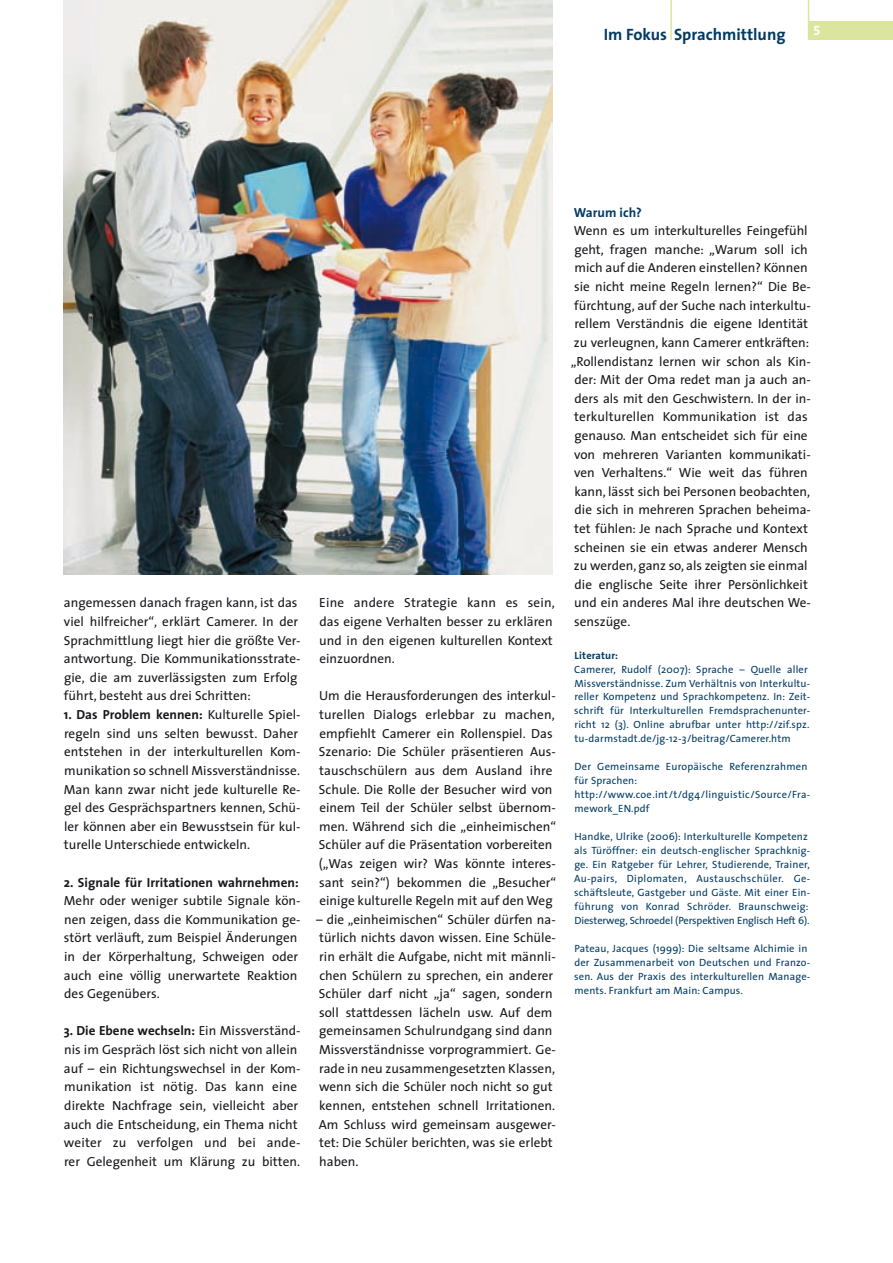
<style>
.page{position:relative;width:893px;height:1263px;background:#fff}
.page>*{position:absolute;margin:0;border:0;box-sizing:border-box;transform-origin:0 0}
.t1{font:700 16.5px "The Sans";color:#003b64}
.t2{font:13.5px "The Sans Bold Expert";color:#fff}
.t3{font:13.2px/18.6px "The Sans";color:#1a171c}
.t4{font:700 13.2px "The Sans";color:#1a171c}
.t5{font:700 13.2px "The Sans";color:#003b64}
.t6{font:10.5px/14px "The Sans";letter-spacing:.015em;color:#003b64}
.t7{font:700 10.5px "The Sans";letter-spacing:.015em;color:#003b64}
.s1{font-weight:700}
</style>
<div class="page">
<div style="left:808px;top:22px;width:85px;height:18px;background:#dbe59e"></div>
<hr style="left:808px;top:0;width:1px;height:40px;background:#dbe59e">
<hr style="left:670px;top:0;width:2px;height:40px;background:#dbe59e">
<img style="left:64px;top:0;width:489px;height:575px">
<p class="t1" style="left:604px;top:20px;width:183px">Im Fokus Sprachmittlung</p>
<p class="t2" style="left:813px;top:19px;width:9px">5</p>
<p class="t3" style="left:64px;top:593px;width:238px">angemessen danach fragen kann, ist das viel hilfreicher“, erklärt Camerer. In der Sprachmittlung liegt hier die größte Ver&shy;antwortung. Die Kommunikationsstrate&shy;gie, die am zuverlässigsten zum Erfolg führt, besteht aus drei Schritten:</p>
<p class="t3" style="left:64px;top:705px;width:238px"><span class="s1">1. Das Problem kennen:</span> Kulturelle Spiel&shy;regeln sind uns selten bewusst. Daher entstehen in der interkulturellen Kom&shy;munikation so schnell Missverständnisse.<br>Man kann zwar nicht jede kulturelle Re&shy;gel des Gesprächspartners kennen, Schü&shy;ler können aber ein Bewusstsein für kul&shy;turelle Unterschiede entwickeln.</p>
<p class="t4" style="left:64px;top:871px;width:236px">2. Signale für Irritationen wahrnehmen:</p>
<p class="t3" style="left:64px;top:891px;width:238px">Mehr oder weniger subtile Signale kön&shy;nen zeigen, dass die Kommunikation ge&shy;stört verläuft, zum Beispiel Änderungen in der Körperhaltung, Schweigen oder auch eine völlig unerwartete Reaktion des Gegenübers.</p>
<p class="t3" style="left:64px;top:1021px;width:238px"><span class="s1">3. Die Ebene wechseln:</span> Ein Missverständ&shy;nis im Gespräch löst sich nicht von allein auf – ein Richtungswechsel in der Kom&shy;munikation ist nötig. Das kann eine direkte Nachfrage sein, vielleicht aber auch die Entscheidung, ein Thema nicht weiter zu verfolgen und bei ande-- rer Ge-legenheit um Klärung zu bitten.</p>
<p class="t3" style="left:319px;top:593px;width:237px">Eine andere Strategie kann es sein, das eigene Verhalten besser zu erklären und in den eigenen kulturellen Kontext einzuordnen.</p>
<p class="t3" style="left:319px;top:686px;width:239px">Um die Herausforderungen des interkul&shy;turellen Dialogs erlebbar zu machen, empfiehlt Camerer ein Rollenspiel. Das Szenario: Die Schüler präsentieren Aus&shy;tauschschülern aus dem Ausland ihre Schule. Die Rolle der Besucher wird von einem Teil der Schüler selbst übernom&shy;men. Während sich die „einheimischen“ Schüler auf die Präsentation vorbereiten („Was zeigen wir? Was könnte interes&shy;sant sein?“) bekommen die „Besucher“ einige kulturelle Regeln mit auf den Weg</p>
<p class="t3" style="left:316px;top:910px;width:241px">– die „einheimischen“ Schüler dürfen na&shy;türlich nichts davon wissen. Eine Schüle&shy;rin erhält die Aufgabe, nicht mit männli&shy;chen Schülern zu sprechen, ein anderer Schüler darf nicht „ja“ sagen, sondern soll stattdessen lächeln usw. Auf dem gemeinsamen Schulrundgang sind dann Missverständnisse vorprogrammiert. Ge&shy;rade in neu zusammengesetzten Klassen, wenn sich die Schüler noch nicht so gut kennen, entstehen schnell Irritationen.<br>Am Schluss wird gemeinsam ausgewer&shy;tet: Die Schüler berichten, was sie erlebt haben.</p>
<p class="t5" style="left:574px;top:201px;width:70px">Warum ich?</p>
<p class="t3" style="left:571px;top:221px;width:242px">Wenn es um interkulturelles Feingefühl geht, fragen manche: „Warum soll ich mich auf die Anderen einstellen? Können sie nicht meine Regeln lernen?“ Die Be&shy;fürchtung, auf der Suche nach interkultu&shy;rellem Verständnis die eigene Identität zu verleugnen, kann Camerer entkräften: „Rollendistanz lernen wir schon als Kin&shy;der: Mit der Oma redet man ja auch an&shy;ders als mit den Geschwistern. In der in&shy;terkulturellen Kommunikation ist das genauso. Man entscheidet sich für eine von mehreren Varianten kommunikati&shy;ven Verhaltens.“ Wie weit das führen kann, lässt sich bei Personen beobachten, die sich in mehreren Sprachen beheima&shy;tet fühlen: Je nach Sprache und Kontext scheinen sie ein etwas anderer Mensch zu werden, ganz so, als zeigten sie einmal die englische Seite ihrer Persönlichkeit und ein anderes Mal ihre deutschen We&shy;senszüge.</p>
<p class="t7" style="left:575px;top:646px;width:45px">Literatur:</p>
<p class="t6" style="left:574px;top:662px;width:238px">Camerer, Rudolf (2007): Sprache – Quelle aller Missverständnisse. Zum Verhältnis von Interkultu&shy;reller Kompetenz und Sprachkompetenz. In: Zeit&shy;schrift für Interkulturellen Fremdsprachenunter&shy;richt 12 (3). Online abrufbar unter http://zif.spz. tu-darmstadt.de/jg-12-3/beitrag/Camerer.htm</p>
<p class="t6" style="left:574px;top:759px;width:237px">Der Gemeinsame Europäische Referenzrahmen für Sprachen: http://www.coe.int/t/dg4/linguistic/Source/Fra&shy;mework_EN.pdf</p>
<p class="t6" style="left:574px;top:829px;width:238px">Handke, Ulrike (2006): Interkulturelle Kompetenz als Türöffner: ein deutsch-englischer Sprachknig&shy;ge. Ein Ratgeber für Lehrer, Studierende, Trainer, Au-pairs, Diplomaten, Austauschschüler. Ge&shy;schäftsleute, Gastgeber und Gäste. Mit einer Ein&shy;führung von Konrad Schröder. Braunschweig:<br>Diesterweg, Schroedel (Perspektiven Englisch Heft 6).</p>
<p class="t6" style="left:574px;top:941px;width:238px">Pateau, Jacques (1999): Die seltsame Alchimie in der Zusammenarbeit von Deutschen und Franzo&shy;sen. Aus der Praxis des interkulturellen Manage&shy;ments. Frankfurt am Main: Campus.</p>
</div>
